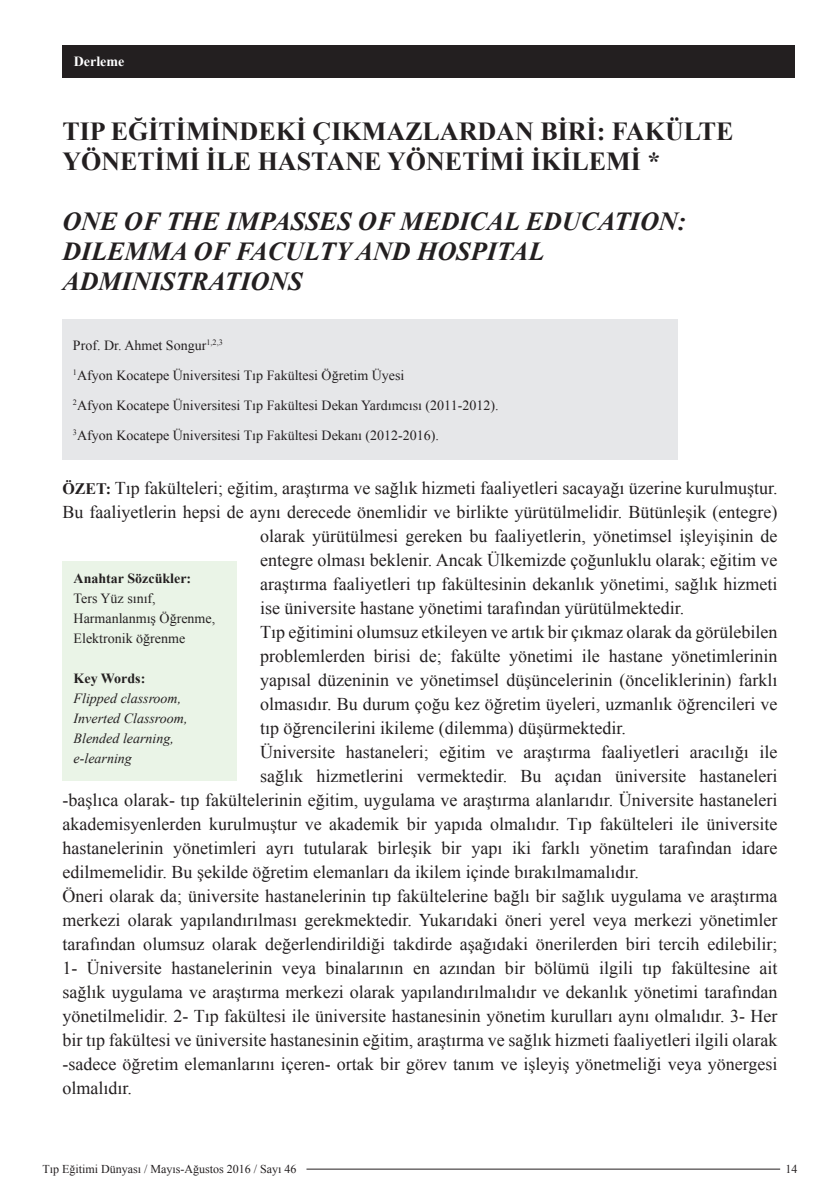
<style>
.page{position:relative;width:840px;height:1191px;background:#fff}
.page>*{position:absolute;margin:0;border:0;box-sizing:border-box;transform-origin:0 0}
.BÜYÜK_BAŞLIK{font:italic 700 26px "Times New Roman";color:#231f20}
.BÜYÜK_BAŞLIK-2{font:700 26px/30px "Times New Roman";color:#231f20}
.ic_yazilar{font:18px/24px "Times New Roman";color:#231f20;text-align:justify}
.öğretim_üyeleri{font:14px/20px "Times New Roman";color:#231f20}
.öğretim_üyeleri-2{font:italic 14px/20px "Times New Roman";color:#231f20}
.öğretim_üyeleri-3{font:700 14px "Times New Roman";color:#231f20}
.öğretim_üyeleri-4{font:700 14px "Times New Roman";color:#fff}
.öğretim_üyeleri-5{font:12px "Times New Roman";color:#231f20}
.s1{font-weight:700;font-size:16px}
</style>
<div class="page">
<hr style="left:306px;top:1168px;width:473px;height:1px;background:#231f20">
<div style="left:62px;top:319px;width:615px;height:140px;background:#e6e7e9"></div>
<div style="left:62px;top:45px;width:732px;height:32px;background:#231f20"></div>
<div style="left:62px;top:561px;width:175px;height:219px;background:#eaf4e7"></div>
<p class="öğretim_üyeleri-4" style="left:74px;top:52px;width:52px">Derleme</p>
<p class="BÜYÜK_BAŞLIK-2" style="left:62px;top:116px;width:672px">TIP EĞİTİMİNDEKİ ÇIKMAZLARDAN BİRİ: FAKÜLTE<br>YÖNETİMİ İLE HASTANE YÖNETİMİ İKİLEMİ *</p>
<p class="BÜYÜK_BAŞLIK" style="left:62px;top:203px;width:625px">ONE OF THE IMPASSES OF MEDICAL EDUCATION:</p>
<p class="BÜYÜK_BAŞLIK" style="left:62px;top:233px;width:483px">DILEMMA OF FACULTY AND HOSPITAL</p>
<p class="BÜYÜK_BAŞLIK" style="left:62px;top:263px;width:241px">ADMINISTRATIONS</p>
<p class="öğretim_üyeleri" style="left:73px;top:335px;width:151px">Prof. Dr. Ahmet Songur<sup>1,2,3</sup></p>
<p class="öğretim_üyeleri" style="left:73px;top:365px;width:333px"><sup>1</sup>Afyon Kocatepe Üniversitesi Tıp Fakültesi Öğretim Üyesi</p>
<p class="öğretim_üyeleri" style="left:73px;top:395px;width:427px"><sup>2</sup>Afyon Kocatepe Üniversitesi Tıp Fakültesi Dekan Yardımcısı (2011-2012).</p>
<p class="öğretim_üyeleri" style="left:73px;top:425px;width:367px"><sup>3</sup>Afyon Kocatepe Üniversitesi Tıp Fakültesi Dekanı (2012-2016).</p>
<p class="ic_yazilar" style="left:62px;top:476px;width:716px"><span class="s1">ÖZET:</span> Tıp fakülteleri; eğitim, araştırma ve sağlık hizmeti faaliyetleri sacayağı üzerine kurulmuştur.</p>
<p class="ic_yazilar" style="left:62px;top:500px;width:716px">Bu faaliyetlerin hepsi de aynı derecede önemlidir ve birlikte yürütülmelidir. Bütünleşik (entegre)</p>
<p class="ic_yazilar" style="left:260px;top:524px;width:518px">olarak yürütülmesi gereken bu faaliyetlerin, yönetimsel işleyişinin de</p>
<p class="ic_yazilar" style="left:260px;top:548px;width:518px">entegre olması beklenir. Ancak Ülkemizde çoğunluklu olarak; eğitim ve</p>
<p class="ic_yazilar" style="left:260px;top:572px;width:518px">araştırma faaliyetleri tıp fakültesinin dekanlık yönetimi, sağlık hizmeti</p>
<p class="ic_yazilar" style="left:260px;top:596px;width:425px">ise üniversite hastane yönetimi tarafından yürütülmektedir.</p>
<p class="ic_yazilar" style="left:260px;top:620px;width:518px">Tıp eğitimini olumsuz etkileyen ve artık bir çıkmaz olarak da görülebilen problemlerden birisi de; fakülte yönetimi ile hastane yönetimlerinin yapısal düzeninin ve yönetimsel düşüncelerinin (önceliklerinin) farklı olmasıdır. Bu durum çoğu kez öğretim üyeleri, uzmanlık öğrencileri ve tıp öğrencilerini ikileme (dilemma) düşürmektedir.</p>
<p class="ic_yazilar" style="left:260px;top:740px;width:518px">Üniversite hastaneleri; eğitim ve araştırma faaliyetleri aracılığı ile</p>
<p class="ic_yazilar" style="left:260px;top:764px;width:518px">sağlık hizmetlerini vermektedir. Bu açıdan üniversite hastaneleri</p>
<p class="ic_yazilar" style="left:62px;top:788px;width:716px">-başlıca olarak- tıp fakültelerinin eğitim, uygulama ve araştırma alanlarıdır. Üniversite hastaneleri</p>
<p class="ic_yazilar" style="left:62px;top:812px;width:716px">akademisyenlerden kurulmuştur ve akademik bir yapıda olmalıdır. Tıp fakülteleri ile üniversite</p>
<p class="ic_yazilar" style="left:62px;top:836px;width:716px">hastanelerinin yönetimleri ayrı tutularak birleşik bir yapı iki farklı yönetim tarafından idare</p>
<p class="ic_yazilar" style="left:62px;top:860px;width:577px">edilmemelidir. Bu şekilde öğretim elemanları da ikilem içinde bırakılmamalıdır.</p>
<p class="ic_yazilar" style="left:62px;top:884px;width:716px">Öneri olarak da; üniversite hastanelerinin tıp fakültelerine bağlı bir sağlık uygulama ve araştırma merkezi olarak yapılandırılması gerekmektedir. Yukarıdaki öneri yerel veya merkezi yönetimler tarafından olumsuz olarak değerlendirildiği takdirde aşağıdaki önerilerden biri tercih edilebilir; 1- Üniversite hastanelerinin veya binalarının en azından bir bölümü ilgili tıp fakültesine ait sağlık uygulama ve araştırma merkezi olarak yapılandırılmalıdır ve dekanlık yönetimi tarafından yönetilmelidir. 2- Tıp fakültesi ile üniversite hastanesinin yönetim kurulları aynı olmalıdır. 3- Her bir tıp fakültesi ve üniversite hastanesinin eğitim, araştırma ve sağlık hizmeti faaliyetleri ilgili olarak -sadece öğretim elemanlarını içeren- ortak bir görev tanım ve işleyiş yönetmeliği veya yönergesi olmalıdır.</p>
<p class="öğretim_üyeleri-3" style="left:74px;top:569px;width:119px">Anahtar Sözcükler:</p>
<p class="öğretim_üyeleri" style="left:74px;top:588px;width:143px">Ters Yüz sınıf,<br>Harmanlanmış Öğrenme,<br>Elektronik öğrenme</p>
<p class="öğretim_üyeleri-3" style="left:74px;top:669px;width:73px">Key Words:</p>
<p class="öğretim_üyeleri-2" style="left:74px;top:688px;width:115px">Flipped classroom,<br>Inverted Classroom,<br>Blended learning, e-learning</p>
<p class="öğretim_üyeleri-5" style="left:42px;top:1160px;width:256px">Tıp Eğitimi Dünyası / Mayıs-Ağustos 2016 / Sayı 46</p>
<p class="öğretim_üyeleri-5" style="left:785px;top:1160px;width:13px">14</p>
</div>
